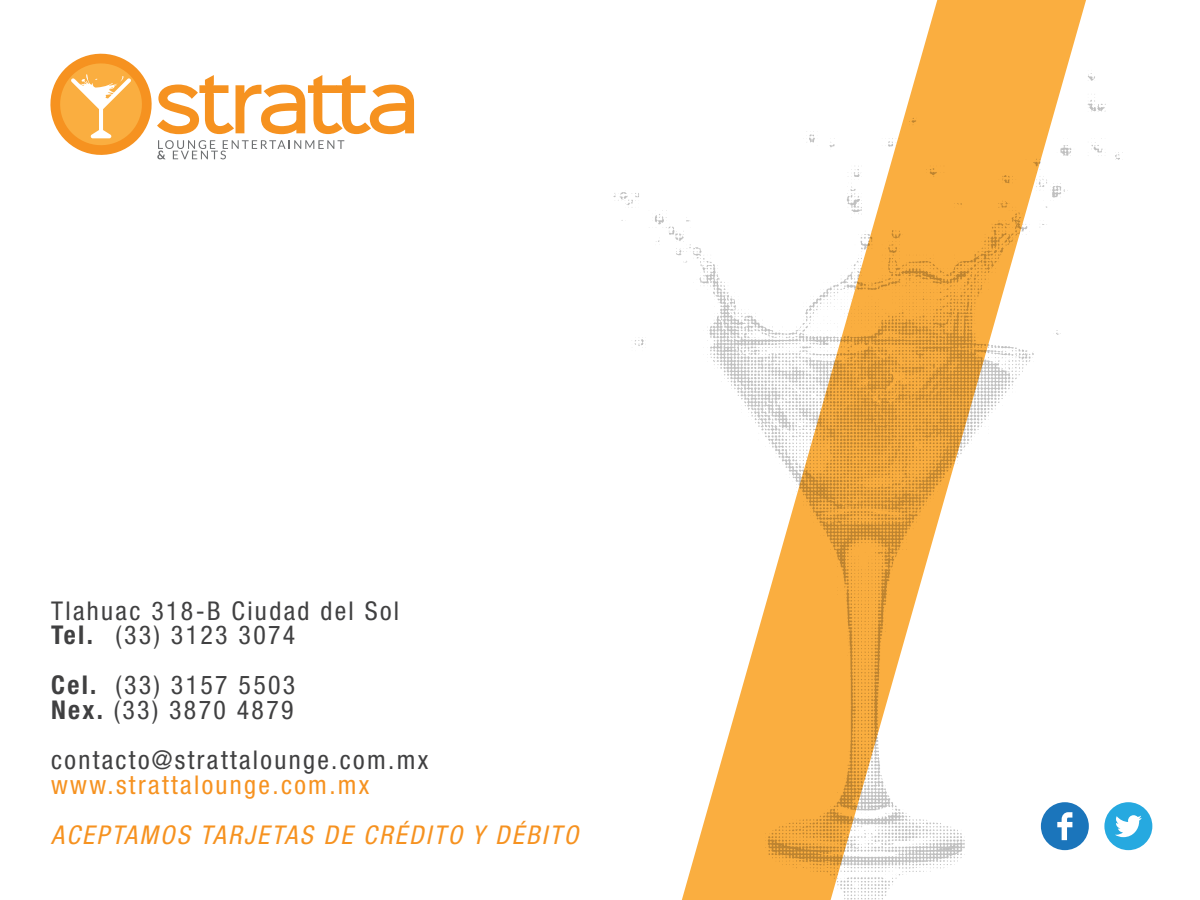
<style>
.page{position:relative;width:1200px;height:900px;background:#fff}
.page>*{position:absolute;margin:0;border:0;box-sizing:border-box;transform-origin:0 0}
.t1{font:condensed 25.95px/24.9px "Helvetica Neue LT Std";letter-spacing:.09em;color:#404041}
.t2{font:italic condensed 25.95px "Helvetica Neue LT Std";letter-spacing:.09em;color:#f69220}
.t3{font:condensed 25.95px "Helvetica Neue LT Std";letter-spacing:.09em;color:#f69220}
.s1{font-weight:700}
</style>
<div class="page">
<div style="left:930px;top:0;width:156px;height:23px;background:#faae40"></div>
<svg style="left:50px;top:53px;width:364px;height:107px"></svg>
<img style="left:613px;top:23px;width:540px;height:877px">
<div style="left:1041px;top:802px;width:48px;height:48px;background:#1b75bb;border-radius:50%"></div>
<svg style="left:1057px;top:812px;width:15px;height:28px"></svg>
<div style="left:1104px;top:802px;width:48px;height:48px;background:#26a9e0;border-radius:50%"></div>
<svg style="left:1115px;top:815px;width:27px;height:22px"></svg>
<p class="t1" style="left:51px;top:598px;width:350px">Tlahuac 318-B Ciudad del Sol<br><span class="s1">Tel.</span> (33) 3123 3074</p>
<p class="t1" style="left:51px;top:672px;width:246px"><span class="s1">Cel.</span> (33) 3157 5503<br><span class="s1">Nex.</span> (33) 3870 4879</p>
<p class="t1" style="left:51px;top:747px;width:379px">contacto@strattalounge.com.mx</p>
<p class="t3" style="left:51px;top:770px;width:320px">www.strattalounge.com.mx</p>
<p class="t2" style="left:51px;top:820px;width:529px">ACEPTAMOS TARJETAS DE CRÉDITO Y DÉBITO</p>
</div>
